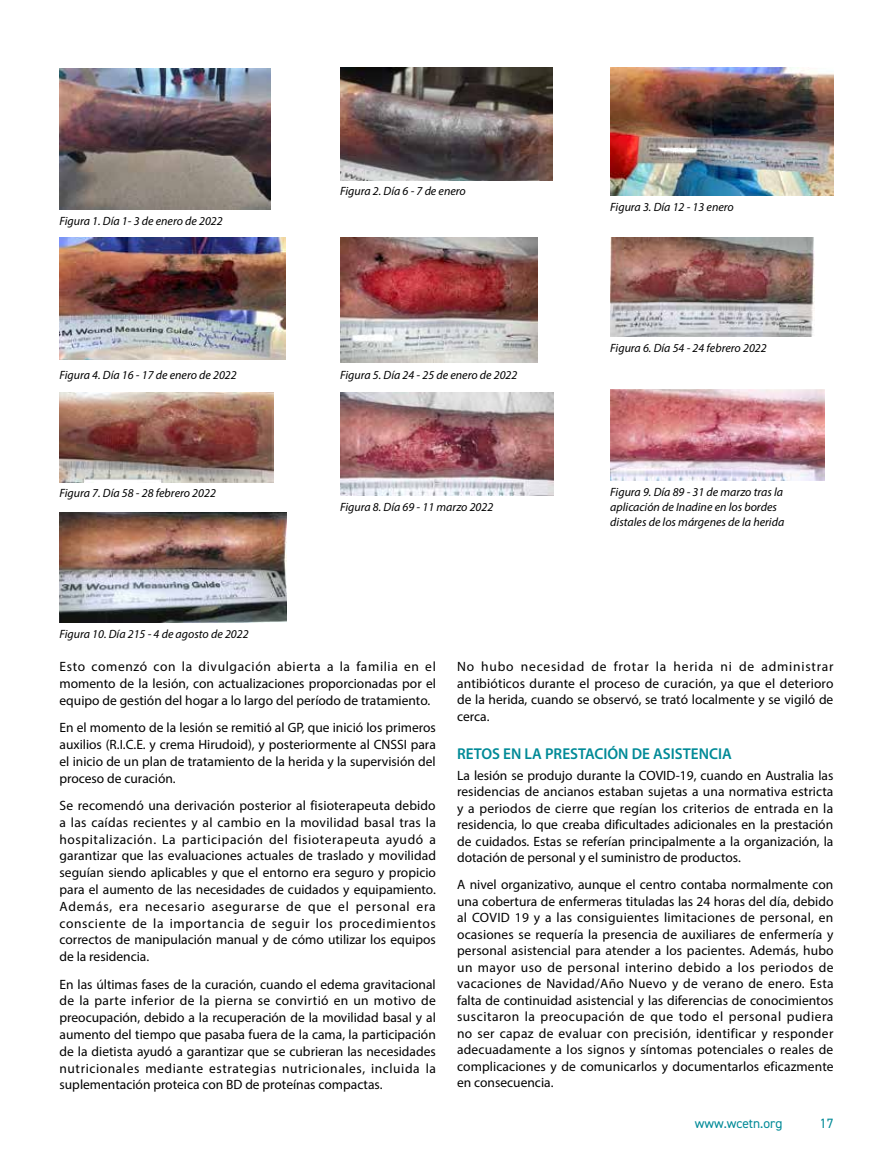
<style>
.page{position:relative;width:893px;height:1149px;background:#fff}
.page>*{position:absolute;margin:0;border:0;box-sizing:border-box;transform-origin:0 0}
.t1{font:600 15.75px "Myriad Pro";color:#008a97}
.t2{font:13.5px/16.8px "Myriad Pro";color:#000;text-align:justify}
.t3{font:13.5px "DIN2014";color:#008a97}
.t4{font:italic 12px/15px "Myriad Pro";color:#000}
</style>
<div class="page">
<img style="left:60px;top:68px;width:211px;height:141px">
<img style="left:340px;top:68px;width:213px;height:112px">
<img style="left:610px;top:68px;width:223px;height:127px">
<img style="left:60px;top:237px;width:225px;height:123px">
<img style="left:340px;top:237px;width:197px;height:125px">
<img style="left:610px;top:237px;width:204px;height:99px">
<img style="left:60px;top:392px;width:213px;height:90px">
<img style="left:340px;top:392px;width:214px;height:103px">
<img style="left:610px;top:389px;width:214px;height:91px">
<img style="left:60px;top:512px;width:226px;height:110px">
<p class="t4" style="left:60px;top:213px;width:165px">Figura 1. Día 1- 3 de enero de 2022</p>
<p class="t4" style="left:340px;top:184px;width:127px">Figura 2. Día 6 - 7 de enero</p>
<p class="t4" style="left:60px;top:367px;width:179px">Figura 4. Día 16 - 17 de enero de 2022</p>
<p class="t4" style="left:340px;top:367px;width:179px">Figura 5. Día 24 - 25 de enero de 2022</p>
<p class="t4" style="left:60px;top:484px;width:158px">Figura 7. Día 58 - 28 febrero 2022</p>
<p class="t4" style="left:340px;top:499px;width:155px">Figura 8. Día 69 - 11 marzo 2022</p>
<p class="t4" style="left:610px;top:199px;width:125px">Figura 3. Día 12 - 13 enero</p>
<p class="t4" style="left:610px;top:340px;width:158px">Figura 6. Día 54 - 24 febrero 2022</p>
<p class="t4" style="left:610px;top:484px;width:175px">Figura 9. Día 89 - 31 de marzo tras la aplicación de Inadine en los bordes distales de los márgenes de la herida</p>
<p class="t4" style="left:60px;top:626px;width:191px">Figura 10. Día 215 - 4 de agosto de 2022</p>
<p class="t2" style="left:60px;top:657px;width:378px">Esto comenzó con la divulgación abierta a la familia en el momento de la lesión, con actualizaciones proporcionadas por el equipo de gestión del hogar a lo largo del período de tratamiento.</p>
<p class="t2" style="left:60px;top:718px;width:378px">En el momento de la lesión se remitió al GP, que inició los primeros auxilios (R.I.C.E. y crema Hirudoid), y posteriormente al CNSSI para el inicio de un plan de tratamiento de la herida y la supervisión del proceso de curación.</p>
<p class="t2" style="left:60px;top:796px;width:378px">Se recomendó una derivación posterior al fisioterapeuta debido a las caídas recientes y al cambio en la movilidad basal tras la hospitalización. La participación del fisioterapeuta ayudó a garantizar que las evaluaciones actuales de traslado y movilidad seguían siendo aplicables y que el entorno era seguro y propicio para el aumento de las necesidades de cuidados y equipamiento.<br>Además, era necesario asegurarse de que el personal era consciente de la importancia de seguir los procedimientos correctos de manipulación manual y de cómo utilizar los equipos de la residencia.</p>
<p class="t2" style="left:60px;top:975px;width:378px">En las últimas fases de la curación, cuando el edema gravitacional de la parte inferior de la pierna se convirtió en un motivo de preocupación, debido a la recuperación de la movilidad basal y al aumento del tiempo que pasaba fuera de la cama, la participación de la dietista ayudó a garantizar que se cubrieran las necesidades nutricionales mediante estrategias nutricionales, incluida la suplementación proteica con BD de proteínas compactas.</p>
<p class="t2" style="left:457px;top:658px;width:378px">No hubo necesidad de frotar la herida ni de administrar antibióticos durante el proceso de curación, ya que el deterioro de la herida, cuando se observó, se trató localmente y se vigiló de cerca.</p>
<p class="t1" style="left:457px;top:743px;width:276px">RETOS EN LA PRESTACIÓN DE ASISTENCIA</p>
<p class="t2" style="left:457px;top:766px;width:378px">La lesión se produjo durante la COVID-19, cuando en Australia las residencias de ancianos estaban sujetas a una normativa estricta y a periodos de cierre que regían los criterios de entrada en la residencia, lo que creaba dificultades adicionales en la prestación de cuidados. Estas se referían principalmente a la organización, la dotación de personal y el suministro de productos.</p>
<p class="t2" style="left:457px;top:876px;width:378px">A nivel organizativo, aunque el centro contaba normalmente con una cobertura de enfermeras tituladas las 24 horas del día, debido al COVID 19 y a las consiguientes limitaciones de personal, en ocasiones se requería la presencia de auxiliares de enfermería y personal asistencial para atender a los pacientes. Además, hubo un mayor uso de personal interino debido a los periodos de vacaciones de Navidad/Año Nuevo y de verano de enero. Esta falta de continuidad asistencial y las diferencias de conocimientos suscitaron la preocupación de que todo el personal pudiera no ser capaz de evaluar con precisión, identificar y responder adecuadamente a los signos y síntomas potenciales o reales de complicaciones y de comunicarlos y documentarlos eficazmente en consecuencia.</p>
<p class="t3" style="left:695px;top:1114px;width:89px">www.wcetn.org</p>
<p class="t3" style="left:820px;top:1114px;width:15px">17</p>
</div>
